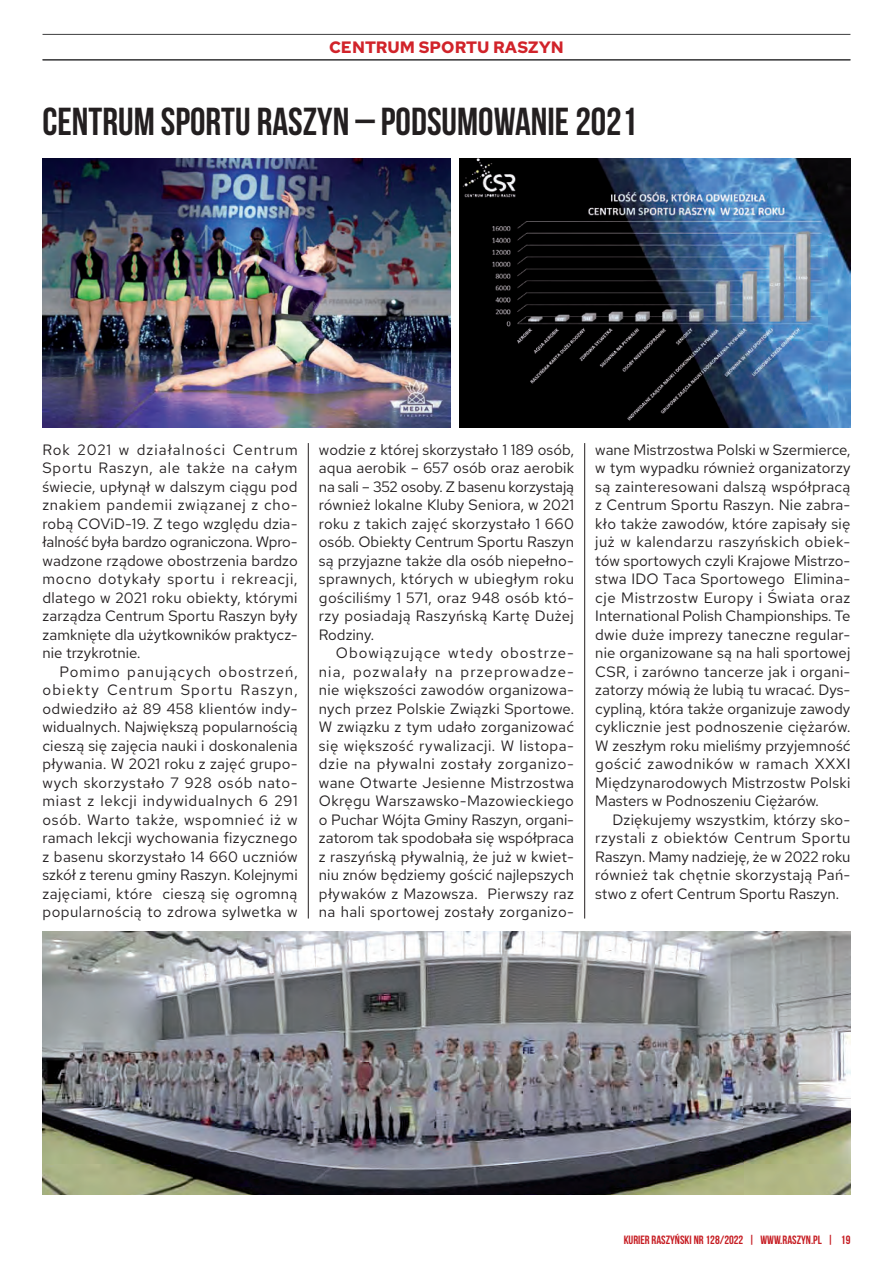
<style>
.page{position:relative;width:893px;height:1263px;background:#fff}
.page>*{position:absolute;margin:0;border:0;box-sizing:border-box;transform-origin:0 0}
._01_tytul{font:39px "Bebas Neue";color:#231f20}
.t1{font:700 16.5px "Red Hat Text";color:#d1232a}
._03_tekst{font:15px/18.5px "Red Hat Text";letter-spacing:.015em;color:#231f20;text-align:justify}
.t2{font:12px "Bebas Neue";color:#c61c22}
.s1{font-weight:700}
</style>
<div class="page">
<hr style="left:43px;top:34px;width:807px;height:1px;background:#3e3e3f">
<hr style="left:43px;top:59px;width:807px;height:1px;background:#3e3e3f">
<hr style="left:43px;top:60px;width:807px;height:1px;background:#3e3e3f">
<hr style="left:308px;top:443px;width:1px;height:475px;background:#231f20">
<hr style="left:584px;top:443px;width:1px;height:475px;background:#231f20">
<img style="left:43px;top:931px;width:807px;height:264px">
<img style="left:42px;top:159px;width:408px;height:268px">
<img style="left:459px;top:159px;width:391px;height:268px">
<p class="t1" style="left:329px;top:36px;width:236px">CENTRUM SPORTU RASZYN</p>
<p class="_01_tytul" style="left:43px;top:100px;width:596px">CENTRUM SPORTU RASZYN – PODSUMOWANIE 2021</p>
<p class="_03_tekst" style="left:43px;top:440px;width:257px">Rok 2021 w działalności Centrum Sportu Raszyn, ale także na całym świecie, upłynął w dalszym ciągu pod znakiem pandemii związanej z cho&shy;robą COViD-19. Z tego względu dzia&shy;łalność była bardzo ograniczona. Wpro&shy;wadzone rządowe obostrzenia bardzo mocno dotykały sportu i rekreacji, dlatego w 2021 roku obiekty, którymi zarządza Centrum Sportu Raszyn były zamknięte dla użytkowników praktycz&shy;nie trzykrotnie.</p>
<p class="_03_tekst" style="left:43px;top:662px;width:257px;text-indent:17px">Pomimo panujących obostrzeń, obiekty Centrum Sportu Raszyn, odwiedziło aż 89 458 klientów indy&shy;widualnych. Największą popularnością cieszą się zajęcia nauki i doskonalenia pływania. W 2021 roku z zajęć grupo&shy;wych skorzystało 7 928 osób nato&shy;miast z lekcji indywidualnych 6 291 osób. Warto także, wspomnieć iż w ramach lekcji wychowania fizycznego z basenu skorzystało 14 660 uczniów szkół z terenu gminy Raszyn. Kolejnymi zajęciami, które cieszą się ogromną popularnością to zdrowa sylwetka w</p>
<p class="_03_tekst" style="left:319px;top:440px;width:257px">wodzie z której skorzystało 1 189 osób, aqua aerobik – 657 osób oraz aerobik na sali – 352 osoby. Z basenu korzystają również lokalne Kluby Seniora, w 2021 roku z takich zajęć skorzystało 1 660 osób. Obiekty Centrum Sportu Raszyn są przyjazne także dla osób niepełno&shy;sprawnych, których w ubiegłym roku gościliśmy 1 571, oraz 948 osób któ&shy;rzy posiadają Raszyńską Kartę Dużej Rodziny.</p>
<p class="_03_tekst" style="left:319px;top:643px;width:257px;text-indent:17px">Obowiązujące wtedy obostrze&shy;nia, pozwalały na przeprowadze&shy;nie większości zawodów organizowa&shy;nych przez Polskie Związki Sportowe.<br>W związku z tym udało zorganizować się większość rywalizacji. W listopa&shy;dzie na pływalni zostały zorganizo&shy;wane Otwarte Jesienne Mistrzostwa Okręgu Warszawsko-Mazowieckiego o Puchar Wójta Gminy Raszyn, organi&shy;zatorom tak spodobała się współpraca z raszyńską pływalnią, że już w kwiet&shy;niu znów będziemy gościć najlepszych pływaków z Mazowsza. Pierwszy raz na hali sportowej zostały zorganizo-</p>
<p class="_03_tekst" style="left:595px;top:440px;width:257px">wane Mistrzostwa Polski w Szermierce, w tym wypadku również organizatorzy są zainteresowani dalszą współpracą z Centrum Sportu Raszyn. Nie zabra&shy;kło także zawodów, które zapisały się już w kalendarzu raszyńskich obiek&shy;tów sportowych czyli Krajowe Mistrzo&shy;stwa IDO Taca Sportowego Elimina&shy;cje Mistrzostw Europy i Świata oraz International Polish Championships. Te dwie duże imprezy taneczne regular&shy;nie organizowane są na hali sportowej CSR, i zarówno tancerze jak i organi&shy;zatorzy mówią że lubią tu wracać. Dys&shy;cypliną, która także organizuje zawody cyklicznie jest podnoszenie ciężarów.<br>W zeszłym roku mieliśmy przyjemność gościć zawodników w ramach XXXI Międzynarodowych Mistrzostw Polski Masters w Podnoszeniu Ciężarów.</p>
<p class="_03_tekst" style="left:595px;top:810px;width:257px;text-indent:17px">Dziękujemy wszystkim, którzy sko&shy;rzystali z obiektów Centrum Sportu Raszyn. Mamy nadzieję, że w 2022 roku również tak chętnie skorzystają Pań&shy;stwo z ofert Centrum Sportu Raszyn.</p>
<p class="t2" style="left:624px;top:1233px;width:228px">KURIER RASZYŃSKI NR 128/2022 | WWW.RASZYN.PL | <span class="s1">19</span></p>
</div>
